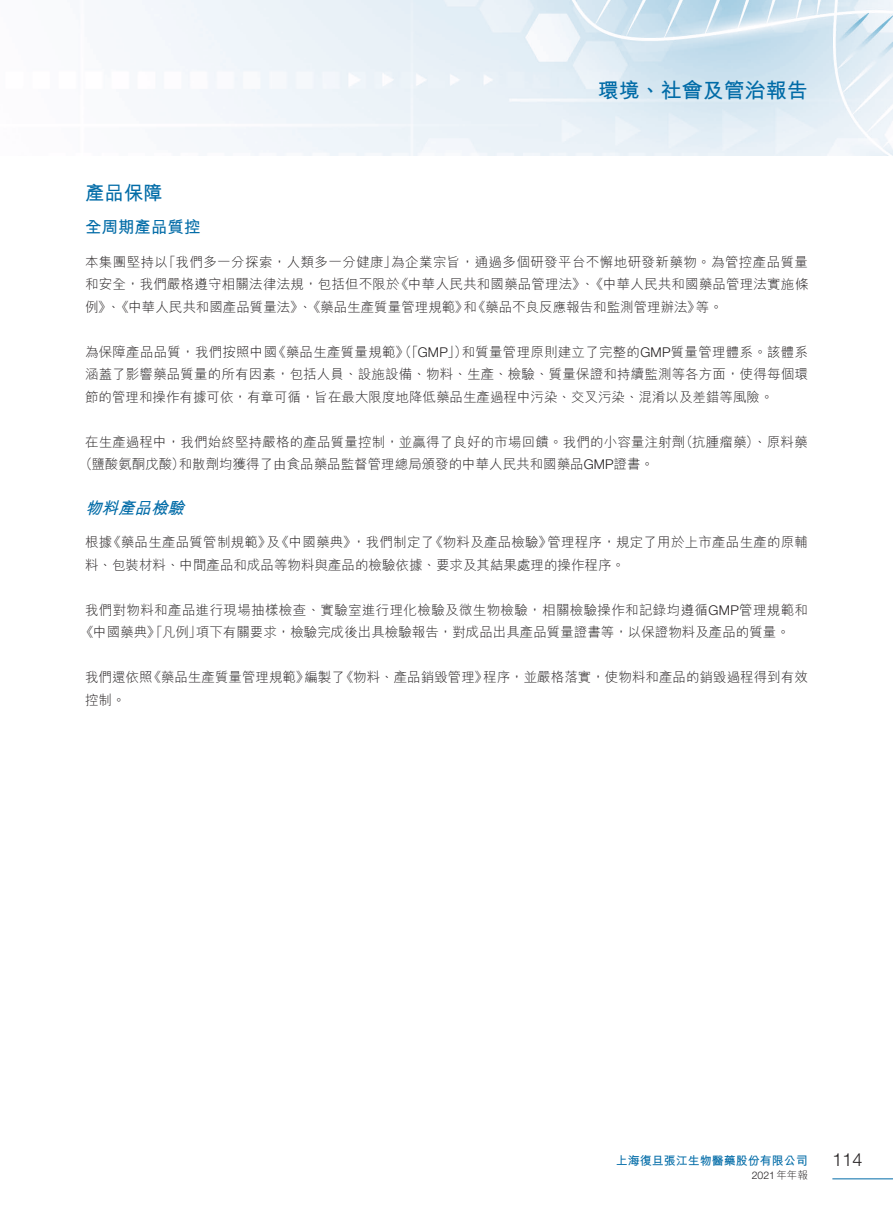
<style>
.page{position:relative;width:893px;height:1212px;background:#fff}
.page>*{position:absolute;margin:0;border:0;box-sizing:border-box;transform-origin:0 0}
.t1{font:700 21px "M Hei HK";color:#006ba7}
.t2{font:700 19.5px "M Hei HK";color:#006ba7}
.t3{font:300 18px "Helvetica Neue LT Std";color:#231f20}
.t4{font:700 16.5px "M Hei HK";color:#006ba7}
.t5{font:italic 700 16.5px "M Hei HK";color:#006ba7}
.t6{font:300 13.5px/22.5px "M Hei HK";letter-spacing:.01em;color:#231f20}
.t7{font:300 13.5px "M Hei HK";letter-spacing:.03em;color:#231f20}
.t8{font:700 12px "M Hei HK";color:#006ba7}
.t9{font:300 10.5px "Helvetica Neue LT Std";color:#231f20}
.s1{font-family:"Helvetica Neue LT Std"}
.s2{font-family:"M Hei HK"}
</style>
<div class="page">
<img style="left:142px;top:0;width:751px;height:155px">
<hr style="left:832px;top:1178px;width:61px;height:1px;background:#006ba7">
<h2 class="t2" style="left:85px;top:179px;width:79px">產品保障</h2>
<p class="t4" style="left:85px;top:215px;width:117px">全周期產品質控</p>
<h1 class="t1" style="left:598px;top:75px;width:211px">環境、社會及管治報告</h1>
<p class="t7" style="left:391px;top:252px;width:418px">為企業宗旨，通過多個研發平台不懈地研發新藥物。為管控產品質量</p>
<p class="t7" style="left:163px;top:252px;width:236px">「我們多一分探索，人類多一分健康」</p>
<p class="t6" style="left:85px;top:250px;width:85px">本集團堅持以</p>
<p class="t6" style="left:395px;top:272px;width:414px">《中華人民共和國藥品管理法》、《中華人民共和國藥品管理法實施條</p>
<p class="t6" style="left:85px;top:272px;width:316px">和安全，我們嚴格遵守相關法律法規，包括但不限於</p>
<p class="t6" style="left:85px;top:295px;width:617px">例》、《中華人民共和國產品質量法》、《藥品生產質量管理規範》《藥品不良反應報告和監測管理辦法》</p>
<p class="t6" style="left:696px;top:295px;width:28px">等。</p>
<p class="t6" style="left:463px;top:295px;width:15px">和</p>
<p class="t6" style="left:462px;top:340px;width:348px">和質量管理原則建立了完整的<span class="s1">GMP</span>質量管理體系。該體系</p>
<p class="t6" style="left:85px;top:340px;width:724px">為保障產品品質，我們按照中國<br>涵蓋了影響藥品質量的所有因素，包括人員、設施設備、物料、生產、檢驗、質量保證和持續監測等各方面，使得每個環節的管理和操作有據可依，有章可循，旨在最大限度地降低藥品生產過程中污染、交叉污染、混淆以及差錯等風險。</p>
<p class="t6" style="left:680px;top:430px;width:129px">（抗腫瘤藥）、原料藥</p>
<p class="t6" style="left:273px;top:340px;width:196px">《藥品生產質量規範》（「<span class="s1">GMP</span>」）</p>
<p class="t6" style="left:179px;top:430px;width:508px;text-indent:-94px">在生產過程中，我們始終堅持嚴格的產品質量控制，並贏得了良好的市場回饋。我們的小容量注射劑和散劑均獲得了由食品藥品監督管理總局頒發的中華人民共和國藥品<span class="s1">GMP</span>證書。</p>
<p class="t6" style="left:79px;top:452px;width:107px">（鹽酸氨酮戊酸）</p>
<p class="t5" style="left:85px;top:496px;width:106px">物料產品檢驗</p>
<p class="t6" style="left:547px;top:530px;width:262px">管理程序，規定了用於上市產品生產的原輔</p>
<p class="t6" style="left:108px;top:530px;width:250px">《藥品生產品質管制規範》《中國藥典》</p>
<p class="t6" style="left:430px;top:530px;width:123px">《物料及產品檢驗》</p>
<p class="t6" style="left:352px;top:530px;width:84px">，我們制定了</p>
<p class="t6" style="left:85px;top:530px;width:541px">根據<br>料、包裝材料、中間產品和成品等物料與產品的檢驗依據、要求及其結果處理的操作程序。</p>
<p class="t6" style="left:196px;top:598px;width:614px;text-indent:-111px">我們對物料和產品進行現場抽樣檢查、實驗室進行理化檢驗及微生物檢驗，相關檢驗操作和記錄均遵循<span class="s1">GMP</span>管理規範和項下有關要求，檢驗完成後出具檢驗報告，對成品出具產品質量證書等，以保證物料及產品的質量。</p>
<p class="t6" style="left:267px;top:530px;width:15px">及</p>
<p class="t6" style="left:80px;top:620px;width:123px">《中國藥典》「凡例」</p>
<p class="t6" style="left:483px;top:665px;width:326px">程序，並嚴格落實，使物料和產品的銷毀過程得到有效</p>
<p class="t6" style="left:148px;top:665px;width:162px">《藥品生產質量管理規範》</p>
<p class="t6" style="left:340px;top:665px;width:149px">《物料、產品銷毀管理》</p>
<p class="t6" style="left:304px;top:665px;width:42px">編製了</p>
<p class="t6" style="left:85px;top:665px;width:69px">我們還依照控制。</p>
<p class="t8" style="left:616px;top:1152px;width:193px">上海復旦張江生物醫藥股份有限公司</p>
<p class="t9" style="left:752px;top:1168px;width:58px">2021<span class="s2">年年報</span></p>
<h3 class="t3" style="left:832px;top:1148px;width:32px">114</h3>
</div>
